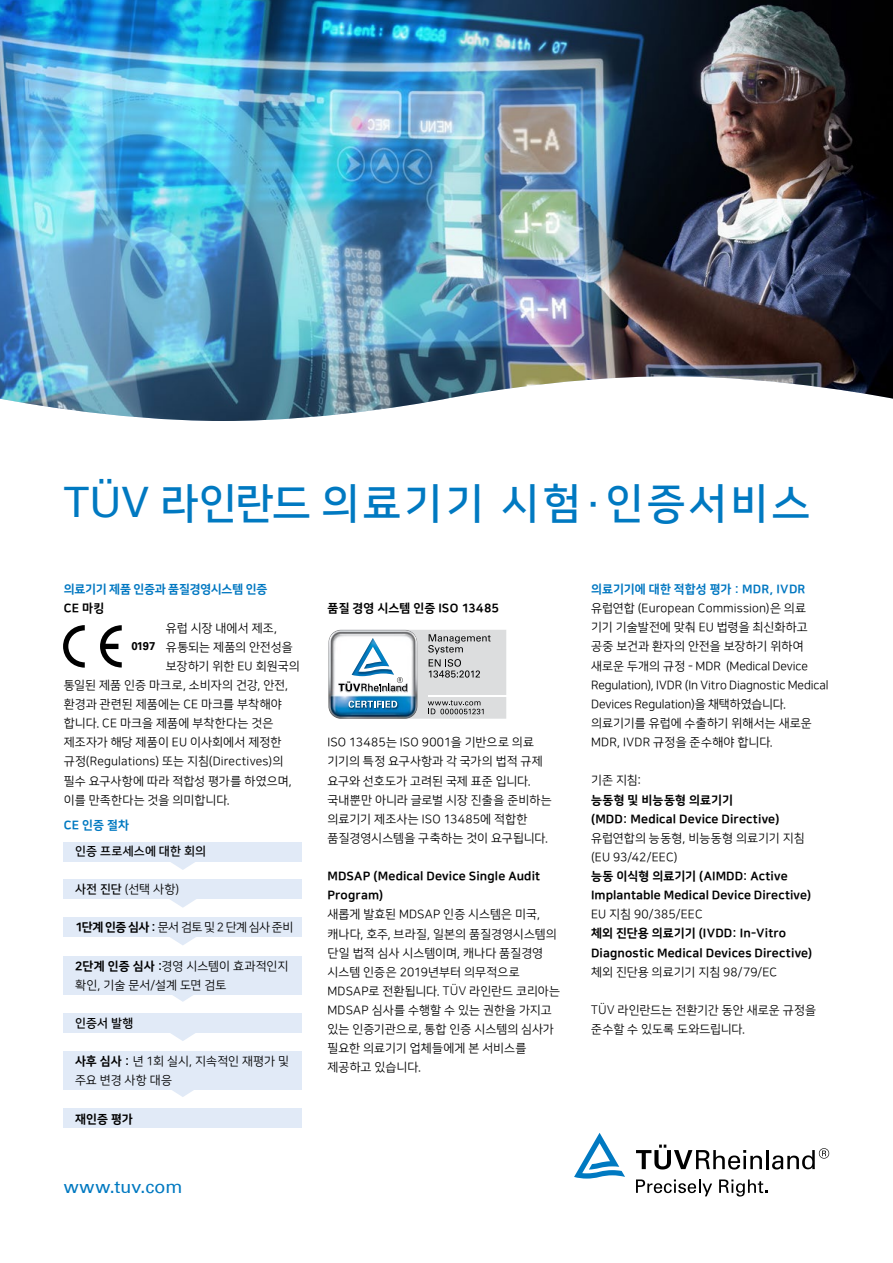
<style>
.page{position:relative;width:893px;height:1263px;background:#fff}
.page>*{position:absolute;margin:0;border:0;box-sizing:border-box;transform-origin:0 0}
.t1{font:42px "Nanum Square B";letter-spacing:.08em;color:#0079c1}
.t2{font:18px "Univers Com 55 Roman";letter-spacing:.01em;color:#0079c1}
.t3{font:12px/19.2px "Nanum Square R";letter-spacing:.01em;color:#000}
.t4{font:12px/19.2px "Nanum Square EB";letter-spacing:.01em;color:#000}
.t5{font:12px "Nanum Square EB";letter-spacing:-.005em;color:#0077c1}
.t6{font:12px "Nanum Square B";letter-spacing:.015em;color:#000}
.t7{font:12px "Nanum Square EB";color:#0079c1}
.t8{font:700 11.25px "Univers Com 65";color:#000}
.s1{font-family:"Univers Com 55 Roman"}
.s2{font-family:"Nanum Square B"}
.s3{font-family:"Nanum Square EB"}
.s4{font-family:"Univers";font-weight:300}
</style>
<div class="page">
<svg style="left:636px;top:1144px;width:126px;height:25px"></svg>
<hr style="left:766px;top:1150px;width:3px;height:19px;background:#000">
<svg style="left:772px;top:1148px;width:57px;height:21px"></svg>
<svg style="left:574px;top:1133px;width:51px;height:45px"></svg>
<svg style="left:636px;top:1179px;width:76px;height:17px"></svg>
<svg style="left:719px;top:1179px;width:48px;height:17px"></svg>
<div style="left:64px;top:1109px;width:238px;height:19px;background:#e1eaf7"></div>
<div style="left:64px;top:956px;width:238px;height:38px;background:#e1eaf7"></div>
<svg style="left:168px;top:994px;width:30px;height:8px"></svg>
<div style="left:64px;top:1013px;width:238px;height:19px;background:#e1eaf7"></div>
<svg style="left:168px;top:1032px;width:30px;height:9px"></svg>
<div style="left:64px;top:917px;width:238px;height:19px;background:#e1eaf7"></div>
<svg style="left:168px;top:936px;width:30px;height:9px"></svg>
<div style="left:64px;top:880px;width:238px;height:19px;background:#e1eaf7"></div>
<svg style="left:170px;top:899px;width:26px;height:9px"></svg>
<div style="left:64px;top:842px;width:238px;height:19px;background:#e1eaf7"></div>
<svg style="left:168px;top:861px;width:30px;height:9px"></svg>
<div style="left:64px;top:1051px;width:238px;height:39px;background:#e1eaf7"></div>
<svg style="left:172px;top:1090px;width:22px;height:7px"></svg>
<img style="left:0;top:0;width:893px;height:421px">
<svg style="left:64px;top:625px;width:21px;height:43px"></svg>
<svg style="left:100px;top:625px;width:22px;height:42px"></svg>
<svg style="left:328px;top:629px;width:179px;height:90px"></svg>
<h1 class="t1" style="left:64px;top:481px;width:748px"><span class="s1">TÜV</span> 라인란드 의료기기 시험·인증서비스</h1>
<p class="t5" style="left:64px;top:583px;width:205px">의료기기 제품 인증과 품질경영시스템 인증</p>
<p class="t4" style="left:64px;top:599px;width:42px">CE 마킹</p>
<p class="t8" style="left:131px;top:640px;width:26px">0197</p>
<p class="t3" style="left:166px;top:618px;width:113px">유럽 시장 내에서 제조,</p>
<p class="t3" style="left:166px;top:637px;width:129px">유통되는 제품의 안전성을</p>
<p class="t3" style="left:166px;top:657px;width:135px">보장하기 위한 EU 회원국의</p>
<p class="t3" style="left:64px;top:676px;width:226px">통일된 제품 인증 마크로, 소비자의 건강, 안전,</p>
<p class="t3" style="left:64px;top:695px;width:220px">환경과 관련된 제품에는 CE 마크를 부착해야</p>
<p class="t3" style="left:64px;top:714px;width:211px">합니다. CE 마크을 제품에 부착한다는 것은</p>
<p class="t3" style="left:64px;top:733px;width:219px">제조자가 해당 제품이 EU 이사회에서 제정한</p>
<p class="t3" style="left:64px;top:752px;width:221px">규정(Regulations) 또는 지침(Directives)의</p>
<p class="t3" style="left:64px;top:771px;width:229px">필수 요구사항에 따라 적합성 평가를 하였으며,</p>
<p class="t3" style="left:64px;top:790px;width:168px">이를 만족한다는 것을 의미합니다.</p>
<p class="t7" style="left:64px;top:819px;width:67px">CE 인증 절차</p>
<p class="t6" style="left:75px;top:844px;width:132px">인증 프로세스에 대한 회의</p>
<p class="t3" style="left:75px;top:880px;width:106px"><span class="s2">사전 진단</span> (선택 사항)</p>
<p class="t3" style="left:75px;top:918px;width:220px"><span class="s3">1단계 인증 심사 :</span> 문서 검토 및 2 단계 심사 준비</p>
<p class="t3" style="left:75px;top:956px;width:215px"><span class="s3">2단계 인증 심사 :</span>경영 시스템이 효과적인지 확인, 기술 문서/설계 도면 검토</p>
<p class="t6" style="left:75px;top:1017px;width:60px">인증서 발행</p>
<p class="t3" style="left:75px;top:1052px;width:215px"><span class="s3">사후 심사 :</span> 년 1회 실시, 지속적인 재평가 및 주요 변경 사항 대응</p>
<p class="t4" style="left:75px;top:1109px;width:59px">재인증 평가</p>
<h2 class="t2" style="left:64px;top:1175px;width:120px">www.tuv.com</h2>
<p class="t4" style="left:327px;top:599px;width:173px">품질 경영 시스템 인증 ISO 13485</p>
<p class="t3" style="left:327px;top:733px;width:226px">ISO 13485는 ISO 9001을 기반으로 의료 기기의 특정 요구사항과 각 국가의 법적 규제 요구와 선호도가 고려된 국제 표준 입니다. 국내뿐만 아니라 글로벌 시장 진출을 준비하는 의료기기 제조사는 ISO 13485에 적합한 품질경영시스템을 구축하는 것이 요구됩니다.</p>
<p class="t4" style="left:327px;top:867px;width:214px">MDSAP (Medical Device Single Audit<br>Program)</p>
<p class="t3" style="left:327px;top:905px;width:234px">새롭게 발효된 MDSAP 인증 시스템은 미국, 캐나다, 호주, 브라질, 일본의 품질경영시스템의 단일 법적 심사 시스템이며, 캐나다 품질경영 시스템 인증은 2019년부터 의무적으로<br>MDSAP로 전환됩니다. <span class="s4">TÜV</span> 라인란드 코리아는<br>MDSAP 심사를 수행할 수 있는 권한을 가지고 있는 인증기관으로, 통합 인증 시스템의 심사가 필요한 의료기기 업체들에게 본 서비스를 제공하고 있습니다.</p>
<p class="t5" style="left:591px;top:583px;width:216px">의료기기에 대한 적합성 평가 : MDR, IVDR</p>
<p class="t3" style="left:591px;top:599px;width:239px">유럽연합 (European Commission)은 의료 기기 기술발전에 맞춰 EU 법령을 최신화하고 공중 보건과 환자의 안전을 보장하기 위하여 새로운 두개의 규정 - MDR (Medical Device<br>Regulation), IVDR (In Vitro Diagnostic Medical<br>Devices Regulation)을 채택하였습니다. 의료기기를 유럽에 수출하기 위해서는 새로운<br>MDR, IVDR 규정을 준수해야 합니다.</p>
<p class="t3" style="left:591px;top:771px;width:52px">기존 지침:</p>
<p class="t4" style="left:591px;top:790px;width:190px">능동형 및 비능동형 의료기기<br>(MDD: Medical Device Directive)</p>
<p class="t3" style="left:591px;top:829px;width:215px">유럽연합의 능동형, 비능동형 의료기기 지침 (EU 93/42/EEC)</p>
<p class="t4" style="left:591px;top:867px;width:222px">능동 이식형 의료기기 (AIMDD: Active<br>Implantable Medical Device Directive)</p>
<p class="t3" style="left:591px;top:905px;width:113px">EU 지침 90/385/EEC</p>
<p class="t4" style="left:591px;top:924px;width:223px">체외 진단용 의료기기 (IVDD: In-Vitro<br>Diagnostic Medical Devices Directive)</p>
<p class="t3" style="left:591px;top:962px;width:188px">체외 진단용 의료기기 지침 98/79/EC</p>
<p class="t3" style="left:591px;top:1001px;width:226px"><span class="s4">TÜV</span> 라인란드는 전환기간 동안 새로운 규정을 준수할 수 있도록 도와드립니다.</p>
</div>
